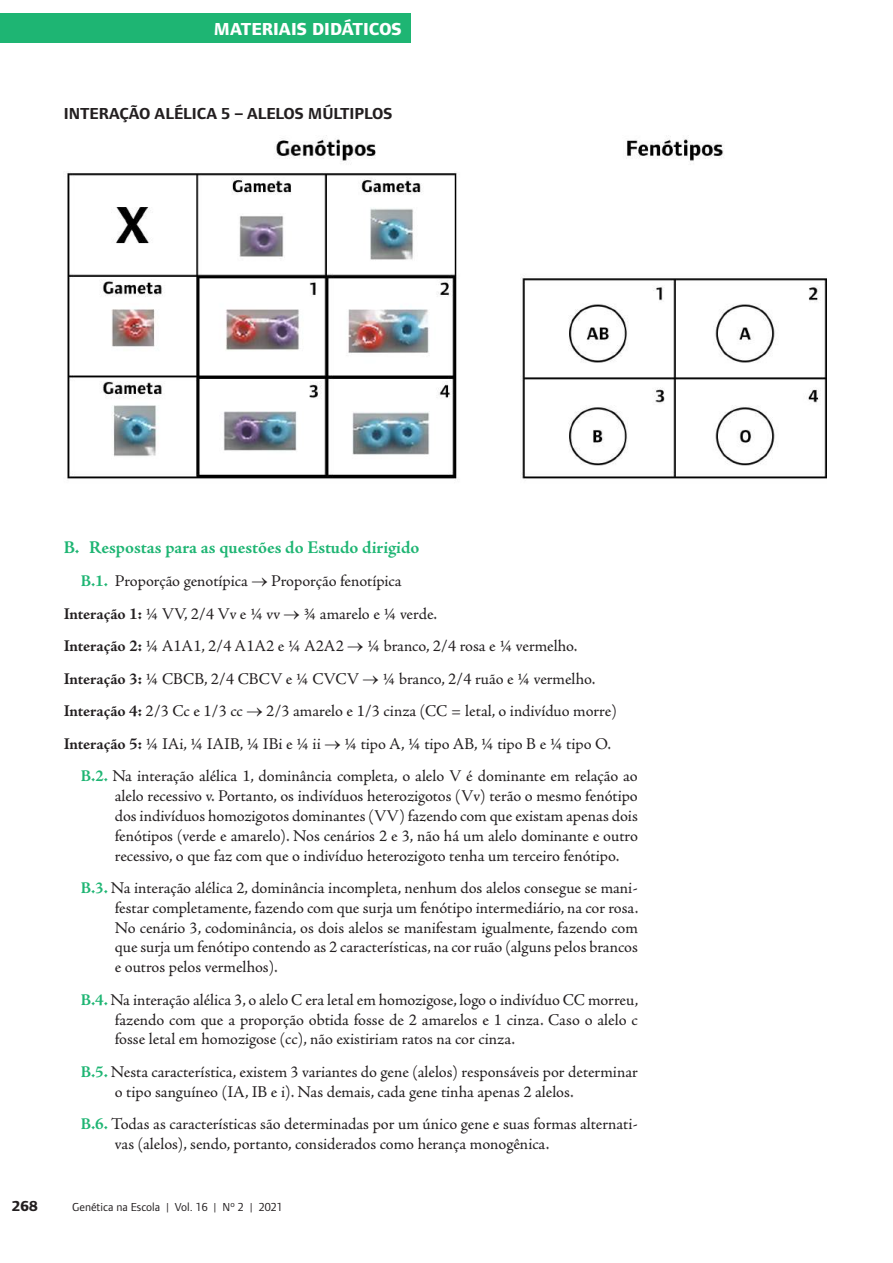
<style>
.page{position:relative;width:893px;height:1263px;background:#fff}
.page>*{position:absolute;margin:0;border:0;box-sizing:border-box;transform-origin:0 0}
.t1{font:700 18px "Adobe Jenson Pro";letter-spacing:-.005em;color:#1eb573}
.t2{font:800 18px "Foundry Form Sans";color:#fff}
.t3{font:16.5px/19.8px "Adobe Jenson Pro";letter-spacing:-.005em;color:#231f20;text-align:justify}
.t4{font:700 16.5px "Foundry Form Sans";color:#231f20}
.t5{font:800 15px "Foundry Form Sans";color:#231f20}
.t6{font:12px "Foundry Form Sans";color:#231f20}
.s1{font-weight:700;color:#1eb573}
.s2{font-weight:700}
</style>
<div class="page">
<img style="left:67px;top:135px;width:760px;height:344px">
<div style="left:0;top:13px;width:411px;height:30px;background:#1eb573"></div>
<p class="t2" style="left:214px;top:19px;width:189px">MATERIAIS DIDÁTICOS</p>
<p class="t4" style="left:64px;top:104px;width:330px">INTERAÇÃO ALÉLICA 5 – ALELOS MÚLTIPLOS</p>
<p class="t1" style="left:64px;top:537px;width:357px">B. Respostas para as questões do Estudo dirigido</p>
<p class="t3" style="left:81px;top:571px;width:322px"><span class="s1">B.1.</span> Proporção genotípica → Proporção fenotípica</p>
<p class="t3" style="left:64px;top:604px;width:375px"><span class="s2">Interação 1:</span> ¼ VV, 2/4 Vv e ¼ vv → ¾ amarelo e ¼ verde.</p>
<p class="t3" style="left:64px;top:636px;width:515px"><span class="s2">Interação 2:</span> ¼ A1A1, 2/4 A1A2 e ¼ A2A2 → ¼ branco, 2/4 rosa e ¼ vermelho.</p>
<p class="t3" style="left:64px;top:669px;width:533px"><span class="s2">Interação 3:</span> ¼ CBCB, 2/4 CBCV e ¼ CVCV → ¼ branco, 2/4 ruão e ¼ vermelho.</p>
<p class="t3" style="left:64px;top:701px;width:555px"><span class="s2">Interação 4:</span> 2/3 Cc e 1/3 cc → 2/3 amarelo e 1/3 cinza (CC = letal, o indivíduo morre)</p>
<p class="t3" style="left:64px;top:734px;width:549px"><span class="s2">Interação 5:</span> ¼ IAi, ¼ IAIB, ¼ IBi e ¼ ii → ¼ tipo A, ¼ tipo AB, ¼ tipo B e ¼ tipo O.</p>
<p class="t3" style="left:81px;top:766px;width:558px"><span class="s1">B.2.</span> Na interação alélica 1, dominância completa, o alelo V é dominante em relação ao</p>
<p class="t3" style="left:115px;top:786px;width:525px">alelo recessivo v. Portanto, os indivíduos heterozigotos (Vv) terão o mesmo fenótipo dos indivíduos homozigotos dominantes (VV) fazendo com que existam apenas dois fenótipos (verde e amarelo). Nos cenários 2 e 3, não há um alelo dominante e outro recessivo, o que faz com que o indivíduo heterozigoto tenha um terceiro fenótipo.</p>
<p class="t3" style="left:115px;top:878px;width:525px;text-indent:-34px"><span class="s1">B.3.</span> Na interação alélica 2, dominância incompleta, nenhum dos alelos consegue se mani&shy;festar completamente, fazendo com que surja um fenótipo intermediário, na cor rosa.<br>No cenário 3, codominância, os dois alelos se manifestam igualmente, fazendo com que surja um fenótipo contendo as 2 características, na cor ruão (alguns pelos brancos e outros pelos vermelhos).</p>
<p class="t3" style="left:115px;top:990px;width:525px;text-indent:-34px"><span class="s1">B.4.</span> Na interação alélica 3, o alelo C era letal em homozigose, logo o indivíduo CC morreu, fazendo com que a proporção obtida fosse de 2 amarelos e 1 cinza. Caso o alelo c fosse letal em homozigose (cc), não existiriam ratos na cor cinza.</p>
<p class="t3" style="left:115px;top:1062px;width:525px;text-indent:-34px"><span class="s1">B.5.</span> Nesta característica, existem 3 variantes do gene (alelos) responsáveis por determinar o tipo sanguíneo (IA, IB e i). Nas demais, cada gene tinha apenas 2 alelos.</p>
<p class="t3" style="left:115px;top:1114px;width:524px;text-indent:-34px"><span class="s1">B.6.</span> Todas as características são determinadas por um único gene e suas formas alternati&shy;vas (alelos), sendo, portanto, considerados como herança monogênica.</p>
<p class="t5" style="left:12px;top:1198px;width:27px">268</p>
<p class="t6" style="left:72px;top:1200px;width:212px">Genética na Escola | Vol. 16 | Nº 2 | 2021</p>
</div>
